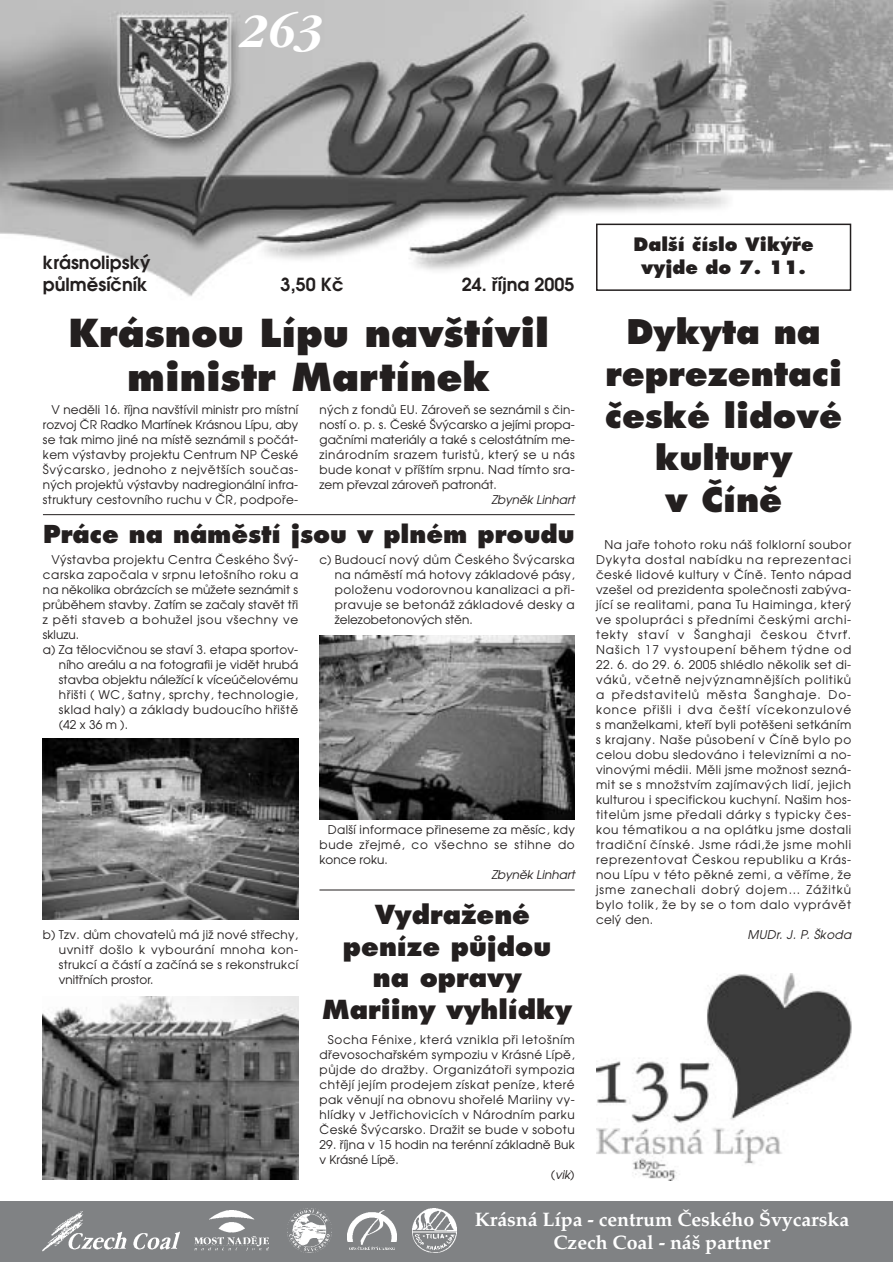
<style>
.page{position:relative;width:893px;height:1262px;background:#fff}
.page>*{position:absolute;margin:0;border:0;box-sizing:border-box;transform-origin:0 0}
.t1{font:italic 700 49.5px "Garamond CE";color:#fff}
.t2{font:800 37.5px/43.5px "Futura CE";color:#231f1f;text-align:center}
.t3{font:800 33px/42px "Futura CE";color:#231f1f;text-align:center}
.t4{font:800 25.5px/31.5px "Futura CE";color:#231f1f;text-align:center}
.t5{font:800 24px "Futura CE";color:#231f1f}
.t6{font:700 19.5px/23.4px "Palatino CE";color:#fff;text-align:center}
.t7{font:600 18px/21.6px "Avant Garde CE";color:#231f1f}
.t8{font:800 18px/22.2px "Futura CE";color:#231f1f;text-align:center}
.t9{font:12px/15px "Avant Garde CE";letter-spacing:.03em;color:#231f1f;text-align:justify}
.t10{font:12px "Avant Garde CE";letter-spacing:.01em;color:#231f1f}
.t11{font:12px "Avant Garde CE";letter-spacing:.005em;color:#231f1f}
.t12{font:12px "Avant Garde CE";letter-spacing:.05em;color:#231f1f}
.t13{font:12px "Avant Garde CE";letter-spacing:.055em;color:#231f1f}
.t14{font:italic 12px "Avant Garde CE";color:#231f1f}
.t15{font:italic 12px "Avant Garde CE";letter-spacing:.03em;color:#231f1f}
.t16{font:12px "Avant Garde CE";color:#231f1f}
.s1{font-style:normal}
</style>
<div class="page">
<img style="left:596px;top:973px;width:255px;height:207px">
<img style="left:43px;top:996px;width:255px;height:183px">
<img style="left:319px;top:635px;width:255px;height:184px">
<img style="left:43px;top:738px;width:255px;height:182px">
<img style="left:0;top:0;width:892px;height:296px">
<div style="left:596px;top:224px;width:255px;height:67px;border:2px solid #231f1f"></div>
<hr style="left:43px;top:514px;width:531px;height:1px;background:#231f1f">
<hr style="left:319px;top:889px;width:255px;height:1px;background:#231f1f">
<div style="left:0;top:1201px;width:892px;height:61px;background:#808284"></div>
<img style="left:43px;top:1211px;width:136px;height:40px">
<img style="left:347px;top:1210px;width:49px;height:39px">
<img style="left:287px;top:1208px;width:44px;height:44px">
<img style="left:412px;top:1208px;width:44px;height:44px">
<img style="left:195px;top:1210px;width:73px;height:40px">
<h1 class="t1" style="left:243px;top:14px;width:85px">263</h1>
<h3 class="t7" style="left:43px;top:254px;width:109px">krásnolipsk˘ pÛlmûsíãník</h3>
<h3 class="t7" style="left:280px;top:275px;width:64px">3,50 Kã</h3>
<h3 class="t7" style="left:461px;top:275px;width:114px">24. fiíjna 2005</h3>
<h2 class="t2" style="left:68px;top:315px;width:482px">Krásnou Lípu nav‰tívil ministr Martínek</h2>
<p class="t9" style="left:43px;top:403px;width:257px;text-indent:9px">V nedûli 16. fiíjna nav‰tívil ministr pro místní rozvoj âR Radko Martínek Krásnou Lípu, aby se tak mimo jiné na místû seznámil s poãát&shy;kem v˘stavby projektu Centrum NP âeské ·v˘carsko, jednoho z nejvût‰ích souãas&shy;n˘ch projektÛ v˘stavby nadregionální infra&shy;struktury cestovního ruchu v âR, podpofie-</p>
<p class="t9" style="left:319px;top:403px;width:257px">n˘ch z fondÛ EU. ZároveÀ se seznámil s ãin&shy;ností o. p. s. âeské ·v˘carsko a jejími propa&shy;gaãními materiály a také s celostátním me&shy;zinárodním srazem turistÛ, kter˘ se u nás bude konat v pfií‰tím srpnu. Nad tímto sra&shy;zem pfievzal zároveÀ patronát.</p>
<p class="t14" style="left:491px;top:495px;width:85px">Zbynûk Linhart</p>
<h3 class="t5" style="left:43px;top:523px;width:532px">Práce na námûstí jsou v plném proudu</h3>
<p class="t9" style="left:51px;top:553px;width:248px">V˘stavba projektu Centra âeského ·v˘-</p>
<p class="t9" style="left:43px;top:568px;width:257px">carska zapoãala v srpnu leto‰ního roku a</p>
<p class="t11" style="left:43px;top:585px;width:257px">na nûkolika obrázcích se mÛÏete seznámit s</p>
<p class="t10" style="left:43px;top:600px;width:257px">prÛbûhem stavby. Zatím se zaãaly stavût tfii</p>
<p class="t13" style="left:43px;top:615px;width:257px">z pûti staveb a bohuÏel jsou v‰echny ve</p>
<p class="t9" style="left:43px;top:628px;width:38px">skluzu.</p>
<p class="t10" style="left:43px;top:645px;width:257px">a) Za tûlocviãnou se staví 3. etapa sportov-</p>
<p class="t10" style="left:59px;top:660px;width:241px">ního areálu a na fotografii je vidût hrubá</p>
<p class="t11" style="left:59px;top:675px;width:241px">stavba objektu náleÏící k víceúãelovému</p>
<p class="t12" style="left:59px;top:690px;width:241px">hfii‰ti ( WC, ‰atny, sprchy, technologie,</p>
<p class="t9" style="left:59px;top:703px;width:241px">sklad haly) a základy budoucího hfii‰tû</p>
<p class="t9" style="left:59px;top:718px;width:71px">(42 x 36 m ).</p>
<p class="t9" style="left:335px;top:553px;width:241px;text-indent:-15px">c) Budoucí nov˘ dÛm âeského ·v˘carska na námûstí má hotovy základové pásy, poloÏenu vodorovnou kanalizaci a pfii&shy;pravuje se betonáÏ základové desky a Ïelezobetonov˘ch stûn.</p>
<p class="t9" style="left:59px;top:928px;width:241px;text-indent:-16px">b) Tzv. dÛm chovatelÛ má jiÏ nové stfiechy, uvnitfi do‰lo k vybourání mnoha kon&shy;strukcí a ãástí a zaãíná se s rekonstrukcí vnitfiních prostor.</p>
<p class="t9" style="left:319px;top:823px;width:257px;text-indent:9px">Dal‰í informace pfiineseme za mûsíc, kdy bude zfiejmé, co v‰echno se stihne do konce roku.</p>
<p class="t14" style="left:491px;top:870px;width:85px">Zbynûk Linhart</p>
<h3 class="t4" style="left:322px;top:901px;width:251px">VydraÏené peníze pÛjdou na opravy<br>Mariiny vyhlídky</h3>
<p class="t9" style="left:319px;top:1033px;width:257px;text-indent:9px">Socha Fénixe, která vznikla pfii leto‰ním dfievosochafiském sympoziu v Krásné Lípû, pÛjde do draÏby. Organizátofii sympozia chtûjí jejím prodejem získat peníze, které pak vûnují na obnovu shofielé Mariiny vy&shy;hlídky v Jetfiichovicích v Národním parku âeské ·v˘carsko. DraÏit se bude v sobotu</p>
<p class="t9" style="left:319px;top:1138px;width:257px">29. fiíjna v 15 hodin na terénní základnû Buk</p>
<p class="t16" style="left:319px;top:1155px;width:81px">v Krásné Lípû.</p>
<p class="t14" style="left:551px;top:1170px;width:25px"><span class="s1">(</span>vik<span class="s1">)</span></p>
<h3 class="t8" style="left:633px;top:235px;width:182px">Dal‰í ãíslo Vik˘fie vyjde do 7. 11.</h3>
<h3 class="t3" style="left:605px;top:313px;width:239px">Dykyta na reprezentaci ãeské lidové kultury<br>v âínû</h3>
<p class="t9" style="left:596px;top:538px;width:257px;text-indent:9px">Na jafie tohoto roku ná‰ folklorní soubor Dykyta dostal nabídku na reprezentaci ãeské lidové kultury v âínû. Tento nápad vze‰el od prezidenta spoleãnosti zab˘va&shy;jící se realitami, pana Tu Haiminga, kter˘ ve spolupráci s pfiedními ãesk˘mi archi&shy;tekty staví v ·anghaji ãeskou ãtvrÈ.<br>Na‰ich 17 vystoupení bûhem t˘dne od</p>
<p class="t9" style="left:596px;top:658px;width:257px">22. 6. do 29. 6. 2005 shlédlo nûkolik set di&shy;vákÛ, vãetnû nejv˘znamnûj‰ích politikÛ a pfiedstavitelÛ mûsta ·anghaje. Do&shy;konce pfii‰li i dva ãe‰tí vícekonzulové s manÏelkami, ktefií byli potû‰eni setkáním s krajany. Na‰e pÛsobení v âínû bylo po celou dobu sledováno i televizními a no&shy;vinov˘mi médii. Mûli jsme moÏnost sezná&shy;mit se s mnoÏstvím zajímav˘ch lidí, jejich kulturou i specifickou kuchyní. Na‰im hos&shy;titelÛm jsme pfiedali dárky s typicky ães&shy;kou tématikou a na oplátku jsme dostali tradiãní ãínské. Jsme rádi,Ïe jsme mohli reprezentovat âeskou republiku a Krás&shy;nou Lípu v této pûkné zemi, a vûfiíme, Ïe jsme zanechali dobr˘ dojem… ZáÏitkÛ bylo tolik, Ïe by se o tom dalo vyprávût cel˘ den.</p>
<p class="t15" style="left:747px;top:930px;width:105px">MUDr. J. P. ·koda</p>
<h3 class="t6" style="left:474px;top:1209px;width:376px">Krásná Lípa - centrum âeského ·vycarska<br>Czech Coal - ná‰ partner</h3>
</div>
